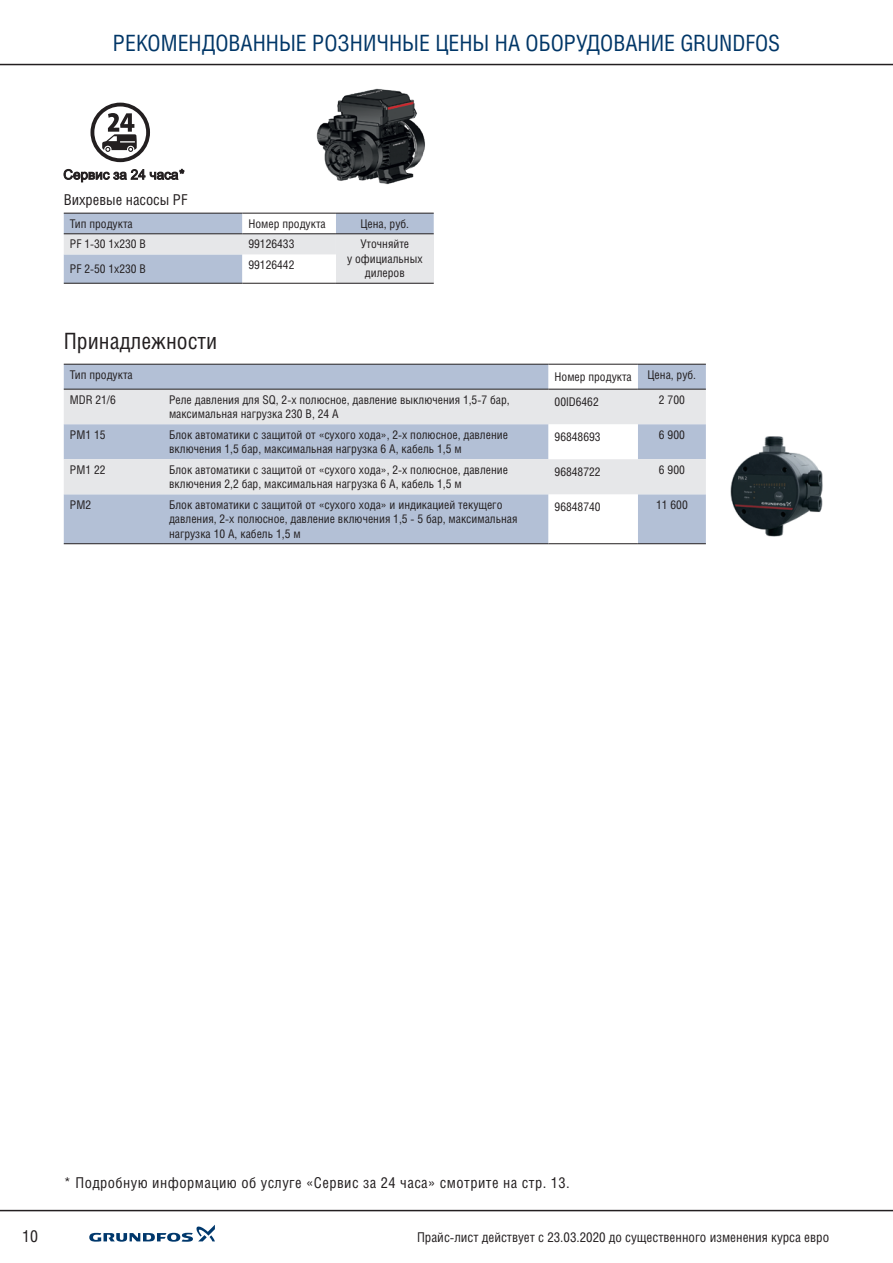
<style>
.page{position:relative;width:893px;height:1263px;background:#fff}
.page>*{position:absolute;margin:0;border:0;box-sizing:border-box;transform-origin:0 0}
.t1{font:condensed 22.5px "Helios C Cn";color:#003667}
.t2{font:condensed 22.5px "Helios C Cn";color:#231f20}
.t3{font:condensed 16.5px "Helios C Cn";color:#231f20}
.t4{font:condensed 15px "Helios C Cn";letter-spacing:.03em;color:#231f20}
.t5{font:condensed 15px "Helios C Cn";color:#231f20}
.t6{font:condensed 13.5px "Helios C Cn";color:#231f20}
.t7{font:condensed 12px/14.4px "Helios C Cn";color:#231f20}
</style>
<div class="page">
<hr style="left:0;top:1210px;width:893px;height:1px;background:#231f20">
<svg style="left:89px;top:1225px;width:126px;height:17px"></svg>
<hr style="left:0;top:64px;width:893px;height:1px;background:#231f20">
<img style="left:316px;top:88px;width:109px;height:97px">
<svg style="left:90px;top:103px;width:60px;height:59px"></svg>
<svg style="left:64px;top:169px;width:121px;height:13px"></svg>
<svg style="left:64px;top:214px;width:370px;height:69px"></svg>
<div style="left:336px;top:234px;width:98px;height:49px;background:#e6e7e9"></div>
<hr style="left:336px;top:283px;width:98px;height:1px;background:#231f20">
<hr style="left:64px;top:213px;width:178px;height:1px;background:#231f20">
<hr style="left:242px;top:213px;width:94px;height:1px;background:#231f20">
<hr style="left:336px;top:213px;width:98px;height:1px;background:#231f20">
<hr style="left:336px;top:233px;width:98px;height:1px;background:#231f20">
<hr style="left:64px;top:233px;width:178px;height:1px;background:#231f20">
<hr style="left:242px;top:233px;width:94px;height:1px;background:#231f20">
<hr style="left:64px;top:283px;width:178px;height:1px;background:#231f20">
<hr style="left:242px;top:283px;width:94px;height:1px;background:#231f20">
<div style="left:64px;top:365px;width:642px;height:178px;background:#b3c0d6"></div>
<svg style="left:549px;top:365px;width:89px;height:178px"></svg>
<svg style="left:64px;top:390px;width:642px;height:104px;background:#d8dce4"></svg>
<hr style="left:64px;top:364px;width:99px;height:1px;background:#231f20">
<hr style="left:163px;top:364px;width:386px;height:1px;background:#231f20">
<hr style="left:549px;top:364px;width:89px;height:1px;background:#231f20">
<hr style="left:638px;top:364px;width:68px;height:1px;background:#231f20">
<hr style="left:64px;top:389px;width:99px;height:1px;background:#231f20">
<hr style="left:163px;top:389px;width:386px;height:1px;background:#231f20">
<hr style="left:549px;top:389px;width:89px;height:1px;background:#231f20">
<hr style="left:638px;top:389px;width:68px;height:1px;background:#231f20">
<hr style="left:64px;top:543px;width:99px;height:1px;background:#231f20">
<hr style="left:163px;top:543px;width:386px;height:1px;background:#231f20">
<hr style="left:549px;top:543px;width:89px;height:1px;background:#231f20">
<hr style="left:638px;top:543px;width:68px;height:1px;background:#231f20">
<img style="left:730px;top:436px;width:93px;height:101px">
<h1 class="t1" style="left:113px;top:29px;width:669px">РЕКОМЕНДОВАННЫЕ РОЗНИЧНЫЕ ЦЕНЫ НА ОБОРУДОВАНИЕ GRUNDFOS</h1>
<p class="t5" style="left:64px;top:190px;width:125px">Вихревые насосы PF</p>
<p class="t7" style="left:70px;top:216px;width:65px">Тип продукта</p>
<p class="t7" style="left:248px;top:216px;width:79px">Номер продукта</p>
<p class="t7" style="left:361px;top:216px;width:50px">Цена, руб.</p>
<p class="t7" style="left:70px;top:237px;width:78px">PF 1-30 1x230 В</p>
<p class="t7" style="left:248px;top:237px;width:48px">99126433</p>
<p class="t7" style="left:347px;top:237px;width:77px;text-align:center">Уточняйте<br>у официальных дилеров</p>
<p class="t7" style="left:70px;top:261px;width:78px">PF 2-50 1x230 В</p>
<p class="t7" style="left:248px;top:257px;width:48px">99126442</p>
<h1 class="t2" style="left:64px;top:328px;width:155px">Принадлежности</h1>
<p class="t7" style="left:70px;top:367px;width:65px">Тип продукта</p>
<p class="t7" style="left:555px;top:370px;width:79px">Номер продукта</p>
<p class="t7" style="left:648px;top:367px;width:50px">Цена, руб.</p>
<p class="t7" style="left:70px;top:392px;width:48px">MDR 21/6</p>
<p class="t7" style="left:169px;top:392px;width:342px">Реле давления для SQ, 2-х полюсное, давление выключения 1,5-7 бар, максимальная нагрузка 230 В, 24 А</p>
<p class="t7" style="left:555px;top:395px;width:46px">00ID6462</p>
<p class="t7" style="left:659px;top:392px;width:27px">2 700</p>
<p class="t7" style="left:70px;top:427px;width:37px">PM1 15</p>
<p class="t7" style="left:169px;top:427px;width:340px">Блок автоматики c защитой от «сухого хода», 2-х полюсное, давление включения 1,5 бар, максимальная нагрузка 6 А, кабель 1,5 м</p>
<p class="t7" style="left:555px;top:430px;width:48px">96848693</p>
<p class="t7" style="left:659px;top:427px;width:27px">6 900</p>
<p class="t7" style="left:70px;top:462px;width:37px">PM1 22</p>
<p class="t7" style="left:169px;top:462px;width:340px">Блок автоматики c защитой от «сухого хода», 2-х полюсное, давление включения 2,2 бар, максимальная нагрузка 6 А, кабель 1,5 м</p>
<p class="t7" style="left:555px;top:465px;width:48px">96848722</p>
<p class="t7" style="left:659px;top:462px;width:27px">6 900</p>
<p class="t7" style="left:70px;top:497px;width:23px">PM2</p>
<p class="t7" style="left:169px;top:497px;width:350px">Блок автоматики c защитой от «сухого хода» и индикацией текущего давления, 2-х полюсное, давление включения 1,5 - 5 бар, максимальная нагрузка 10 А, кабель 1,5 м</p>
<p class="t7" style="left:555px;top:500px;width:48px">96848740</p>
<p class="t7" style="left:656px;top:497px;width:33px">11 600</p>
<p class="t4" style="left:64px;top:1174px;width:507px">* Подробную информацию об услуге «Сервис за 24 часа» смотрите на стр. 13.</p>
<h2 class="t3" style="left:22px;top:1226px;width:17px">10</h2>
<p class="t6" style="left:417px;top:1229px;width:414px">Прайс-лист действует с 23.03.2020 до существенного изменения курса евро</p>
</div>
